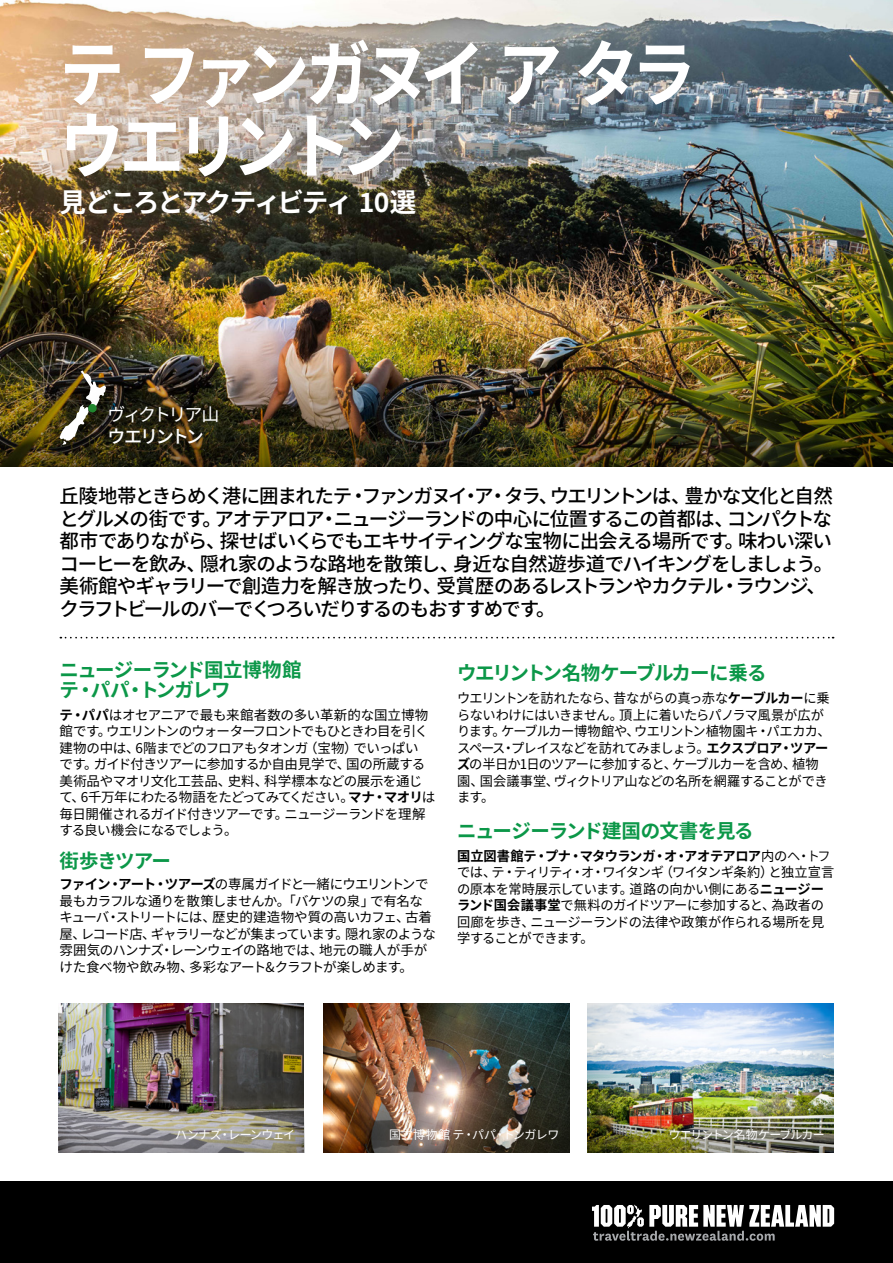
<style>
.page{position:relative;width:893px;height:1263px;background:#fff}
.page>*{position:absolute;margin:0;border:0;box-sizing:border-box;transform-origin:0 0}
.t1{font:700 72px/72px "Source Han Sans JP";letter-spacing:-.135em;color:#fff;scale:.9 1}
.t2{font:700 26.55px "Source Han Sans JP";letter-spacing:-.08em;color:#fff}
.t3{font:500 19.5px/22.5px "Source Han Sans JP";letter-spacing:-.07em;color:#000}
.t4{font:700 19.5px/19.5px "Source Han Sans JP";letter-spacing:-.045em;color:#0b9748}
.t5{font:700 19.5px "Source Han Sans JP";letter-spacing:-.065em;color:#0b9748}
.t6{font:18px "Source Han Sans JP";letter-spacing:-.13em;color:#fff}
.t7{font:500 18px "Source Han Sans JP";letter-spacing:-.135em;color:#fff}
.t8{font:13.5px/16.5px "Source Han Sans JP";letter-spacing:-.045em;color:#000}
.t9{font:12px "Source Han Sans JP";color:#fff}
.t10{font:12px "Source Han Sans JP";letter-spacing:-.07em;color:#fff}
.t11{font:12px "Source Han Sans JP";letter-spacing:-.045em;color:#fff}
.s1{font-weight:700}
.s2{font-style:inherit}
</style>
<div class="page">
<img style="left:588px;top:1003px;width:245px;height:110px">
<img style="left:0;top:0;width:893px;height:350px">
<img style="left:58px;top:1003px;width:246px;height:149px">
<svg style="left:59px;top:1113px;width:245px;height:39px;background:#96938e"></svg>
<img style="left:588px;top:1113px;width:245px;height:39px">
<div style="left:661px;top:1121px;width:171px;height:29px;background:#000;opacity:.75"></div>
<img style="left:324px;top:1003px;width:245px;height:149px">
<svg style="left:60px;top:637px;width:774px;height:1px"></svg>
<div style="left:0;top:1182px;width:893px;height:81px;background:#000"></div>
<svg style="left:592px;top:1205px;width:242px;height:36px"></svg>
<img style="left:0;top:350px;width:893px;height:116px">
<img style="left:38px;top:350px;width:90px;height:115px">
<img style="left:60px;top:370px;width:46px;height:75px">
<img style="left:88px;top:385px;width:152px;height:81px">
<div style="left:9px;top:0;width:735px;height:271px;background:#000;opacity:.3"></div>
<h1 class="t1" style="left:60px;top:40px;width:709px">テ ファンガヌイ ア タラウエリントン</h1>
<h2 class="t2" style="left:60px;top:187px;width:358px">見どころとアクティビティ 10選</h2>
<h3 class="t6" style="left:108px;top:405px;width:113px">ヴィクトリア山</h3>
<h3 class="t7" style="left:108px;top:426px;width:98px">ウエリントン</h3>
<p class="t3" style="left:60px;top:485px;width:775px">丘陵地帯ときらめく港に囲まれたテ・ファンガヌイ・ア・タラ、ウエリントンは、豊かな文化と自然とグルメの街です。アオテアロア・ニュージーランドの中心に位置するこの首都は、コンパクトな都市でありながら、探せばいくらでもエキサイティングな宝物に出会える場所です。味わい深いコーヒーを飲み、隠れ家のような路地を散策し、身近な自然遊歩道でハイキングをしましょう。美術館やギャラリーで創造力を解き放ったり、受賞歴のあるレストランやカクテル・ラウンジ、クラフトビールのバーでくつろいだりするのもおすすめです。</p>
<h3 class="t4" style="left:60px;top:661px;width:244px">ニュージーランド国立博物館テ・パパ・トンガレワ</h3>
<p class="t8" style="left:60px;top:707px;width:377px"><span class="s1">テ・パパ</span>はオセアニアで最も来館者数の多い革新的な国立博物館です。ウエリントンのウォーターフロントでもひときわ目を引く建物の中は、6階までどのフロアもタオンガ（宝物）でいっぱいです。ガイド付きツアーに参加するか自由見学で、国の所蔵する美術品やマオリ文化工芸品、史料、科学標本などの展示を通じて、6千万年にわたる物語をたどってみてください。<span class="s1">マナ・マオリ</span>は毎日開催されるガイド付きツアーです。ニュージーランドを理解する良い機会になるでしょう。</p>
<h3 class="t4" style="left:60px;top:851px;width:113px">街歩きツアー</h3>
<p class="t8" style="left:60px;top:876px;width:378px"><span class="s1">ファイン・アート・ツアーズ</span>の専属ガイドと一緒にウエリントンで最もカラフルな通りを散策しませんか。「バケツの泉」で有名なキューバ・ストリートには、歴史的建造物や質の高いカフェ、古着屋、レコード店、ギャラリーなどが集まっています。隠れ家のような雰囲気のハンナズ・レーンウェイの路地では、地元の職人が手がけた食べ物や飲み物、多彩なアート&amp;クラフトが楽しめます。</p>
<h3 class="t5" style="left:457px;top:662px;width:311px">ウエリントン名物ケーブルカーに乗る</h3>
<p class="t8" style="left:457px;top:690px;width:375px">ウエリントンを訪れたなら、昔ながらの真っ赤な<span class="s1">ケーブルカー</span>に乗らないわけにはいきません。頂上に着いたらパノラマ風景が広がります。ケーブルカー博物館や、ウエリントン植物園キ・パエカカ、スペース・プレイスなどを訪れてみましょう。<span class="s1">エクスプロア・ツアーズ</span>の半日か1日のツアーに参加すると、ケーブルカーを含め、植物園、国会議事堂、ヴィクトリア山などの名所を網羅することができます。</p>
<h3 class="t4" style="left:457px;top:821px;width:298px">ニュージーランド建国の文書を見る</h3>
<p class="t8" style="left:457px;top:848px;width:379px"><span class="s1">国立図書館テ・プナ・マタウランガ・オ・アオテアロア</span>内の<span class="s2">ヘ・トフ</span>では、テ・ティリティ・オ・ワイタンギ（ワイタンギ条約）と独立宣言の原本を常時展示しています。道路の向かい側にある<span class="s1">ニュージーランド国会議事堂</span>で無料のガイドツアーに参加すると、為政者の回廊を歩き、ニュージーランドの法律や政策が作られる場所を見学することができます。</p>
<p class="t11" style="left:175px;top:1128px;width:122px">ハンナズ・レーンウェイ</p>
<p class="t10" style="left:668px;top:1128px;width:158px">ウエリントン名物ケーブルカー</p>
<p class="t9" style="left:389px;top:1128px;width:172px">国立博物館 テ・パパ・トンガレワ</p>
</div>
